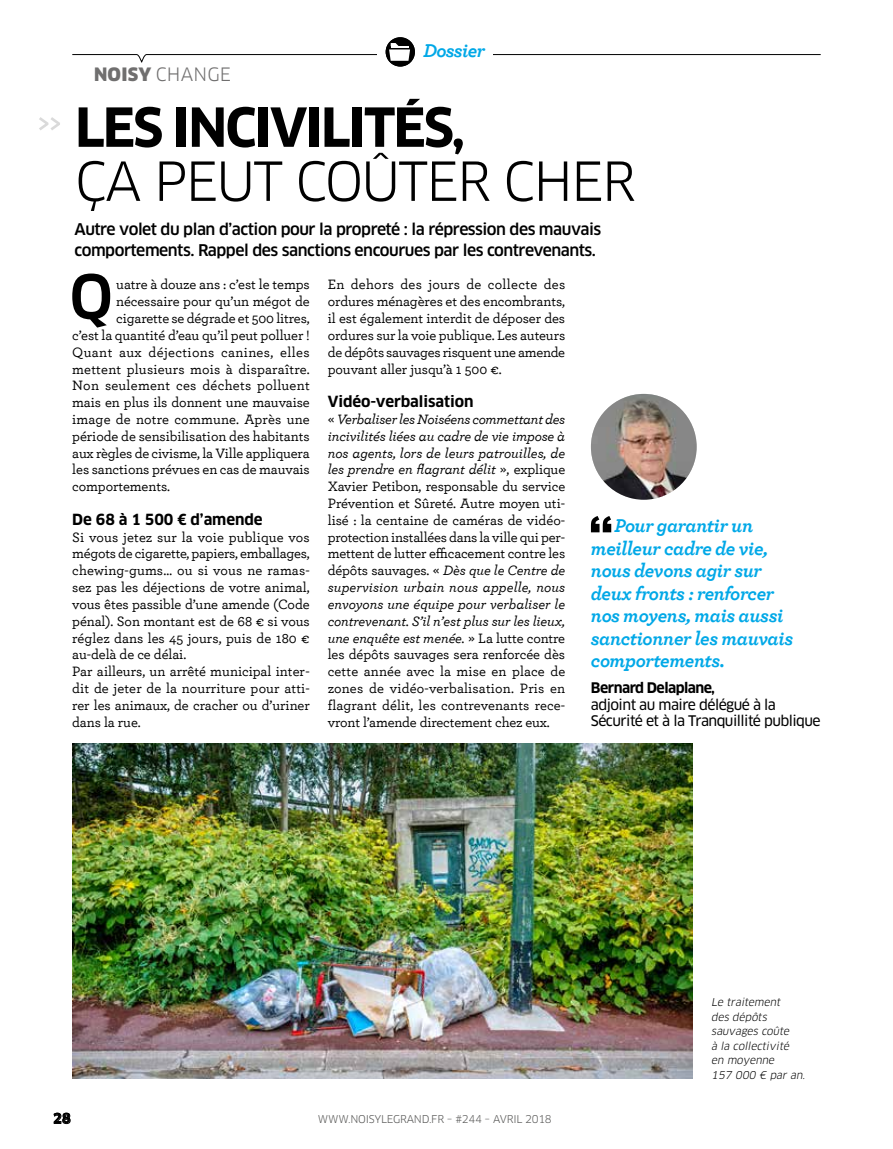
<style>
.page{position:relative;width:893px;height:1149px;background:#fff}
.page>*{position:absolute;margin:0;border:0;box-sizing:border-box;transform-origin:0 0}
.t1{font:500 59.1px "Clan OT";color:#000}
.t2{font:52.5px "Clan OT";letter-spacing:-.04em;color:#000}
.t3{font:700 52.5px "Clan OT";letter-spacing:-.04em;color:#000}
.t4{font:italic 700 19.5px/22.5px "Archer";letter-spacing:-.02em;color:#00a8e7}
.t5{font:18px "Clan OT";letter-spacing:.01em;color:#706f6f}
.t6{font:500 15.75px/21px "Clan OT";letter-spacing:-.03em;color:#000}
.t7{font:700 15px "Clan OT";letter-spacing:-.005em;color:#000}
.t8{font:500 14.25px/16.8px "Archer Pro";letter-spacing:-.005em;color:#000;text-align:justify}
.t9{font:italic 500 14.25px/16.8px "Archer";letter-spacing:-.01em;color:#000;text-align:justify}
.t10{font:500 14.25px "Archer Pro";letter-spacing:.015em;color:#000}
.t11{font:14.25px/16.8px "Clan OT News";letter-spacing:-.04em;color:#000}
.t12{font:500 14.25px "Archer Pro";letter-spacing:.025em;color:#000}
.t13{font:500 14.25px "Archer Pro";letter-spacing:.02em;color:#000}
.t14{font:700 14.25px "Clan OT";letter-spacing:-.04em;color:#000}
.t15{font:700 13.5px "Clan OT";color:#000}
.t16{font:italic 10.5px/14.5px "Clan OT";color:#000}
.t17{font:10.5px "Clan OT";letter-spacing:-.02em;color:#575756}
.s1{font-weight:900}
.s2{font-family:"Archer Pro";font-style:normal}
.s3{font-family:"Archer";font-style:italic}
</style>
<div class="page">
<svg style="left:54px;top:1112px;width:16px;height:11px"></svg>
<svg style="left:39px;top:117px;width:21px;height:13px"></svg>
<div style="left:386px;top:37px;width:29px;height:30px;background:#000;border-radius:50%"></div>
<svg style="left:72px;top:43px;width:749px;height:19px"></svg>
<img style="left:72px;top:743px;width:621px;height:335px">
<svg style="left:591px;top:516px;width:20px;height:16px"></svg>
<img style="left:591px;top:394px;width:106px;height:105px;border-radius:53px">
<p class="t5" style="left:94px;top:63px;width:139px"><span class="s1">NOISY</span> CHANGE</p>
<h3 class="t4" style="left:423px;top:38px;width:63px">Dossier</h3>
<h2 class="t3" style="left:75px;top:97px;width:392px">LES INCIVILITÉS,</h2>
<h2 class="t2" style="left:75px;top:150px;width:563px">ÇA PEUT COÛTER CHER</h2>
<p class="t6" style="left:75px;top:218px;width:528px">Autre volet du plan d’action pour la propreté : la répression des mauvais comportements. Rappel des sanctions encourues par les contrevenants.</p>
<h1 class="t1" style="left:69px;top:262px;width:45px">Q</h1>
<p class="t8" style="left:116px;top:275px;width:195px">uatre à douze ans : c’est le temps</p>
<p class="t8" style="left:328px;top:275px;width:239px">En dehors des jours de collecte des ordures ménagères et des encombrants, il est également interdit de déposer des ordures sur la voie publique. Les auteurs de dépôts sauvages risquent une amende pouvant aller jusqu’à 1 500 €.</p>
<p class="t7" style="left:328px;top:393px;width:147px">Vidéo-verbalisation</p>
<p class="t9" style="left:328px;top:410px;width:239px"><span class="s2">«</span> Verbaliser les Noiséens commettant des incivilités liées au cadre de vie impose à nos agents, lors de leurs patrouilles, de les prendre en flagrant délit <span class="s2">», explique</span></p>
<p class="t8" style="left:328px;top:477px;width:239px">Xavier Petibon, responsable du service Prévention et Sûreté. Autre moyen uti&shy;lisé : la centaine de caméras de vidéo&shy;protection installées dans la ville qui per&shy;mettent de lutter efficacement contre les dépôts sauvages. « <span class="s3">Dès que le Centre de</span></p>
<p class="t9" style="left:328px;top:578px;width:239px">supervision urbain nous appelle, nous envoyons une équipe pour verbaliser le contrevenant. S’il n’est plus sur les lieux, une enquête est menée. <span class="s2">» La lutte contre</span></p>
<p class="t8" style="left:328px;top:645px;width:239px">les dépôts sauvages sera renforcée dès cette année avec la mise en place de zones de vidéo-verbalisation. Pris en flagrant délit, les contrevenants rece&shy;vront l’amende directement chez eux.</p>
<p class="t8" style="left:116px;top:292px;width:195px">nécessaire pour qu’un mégot de</p>
<p class="t8" style="left:116px;top:309px;width:195px">cigarette se dégrade et 500 litres,</p>
<p class="t8" style="left:72px;top:326px;width:239px">c’est la quantité d’eau qu’il peut polluer !</p>
<p class="t12" style="left:72px;top:341px;width:239px">Quant aux déjections canines, elles</p>
<p class="t10" style="left:72px;top:358px;width:239px">mettent plusieurs mois à disparaître.</p>
<p class="t13" style="left:72px;top:375px;width:239px">Non seulement ces déchets polluent</p>
<p class="t8" style="left:72px;top:393px;width:239px">mais en plus ils donnent une mauvaise</p>
<p class="t10" style="left:72px;top:409px;width:239px">image de notre commune. Après une</p>
<p class="t8" style="left:72px;top:427px;width:239px">période de sensibilisation des habitants</p>
<p class="t8" style="left:72px;top:443px;width:239px">aux règles de civisme, la Ville appliquera</p>
<p class="t8" style="left:72px;top:460px;width:239px">les sanctions prévues en cas de mauvais</p>
<p class="t8" style="left:72px;top:477px;width:99px">comportements.</p>
<p class="t7" style="left:72px;top:510px;width:192px">De 68 à 1 500 € d’amende</p>
<p class="t8" style="left:72px;top:527px;width:239px;text-align:left">Si vous jetez sur la voie publique vos mégots de cigarette, papiers, emballages, chewing-gums… ou si vous ne ramas&shy;sez pas les déjections de votre animal, vous êtes passible d’une amende (Code pénal). Son montant est de 68 € si vous réglez dans les 45 jours, puis de 180 € au-delà de ce délai.<br>Par ailleurs, un arrêté municipal inter&shy;dit de jeter de la nourriture pour atti&shy;rer les animaux, de cracher ou d’uriner dans la rue.</p>
<h3 class="t4" style="left:591px;top:513px;width:204px;text-indent:24px">Pour garantir un meilleur cadre de vie, nous devons agir sur deux fronts : renforcer nos moyens, mais aussi sanctionner les mauvais comportements.</h3>
<p class="t14" style="left:591px;top:679px;width:126px">Bernard Delaplane,</p>
<p class="t11" style="left:591px;top:695px;width:231px">adjoint au maire délégué à la<br>Sécurité et à la Tranquillité publique</p>
<p class="t15" style="left:53px;top:1110px;width:19px">28</p>
<p class="t17" style="left:318px;top:1112px;width:235px">WWW.NOISYLEGRAND.FR – #244 – AVRIL 2018</p>
<p class="t16" style="left:711px;top:994px;width:98px">Le traitement<br>des dépôts sauvages coûte<br>à la collectivité en moyenne<br>157 000 € par an.</p>
</div>
